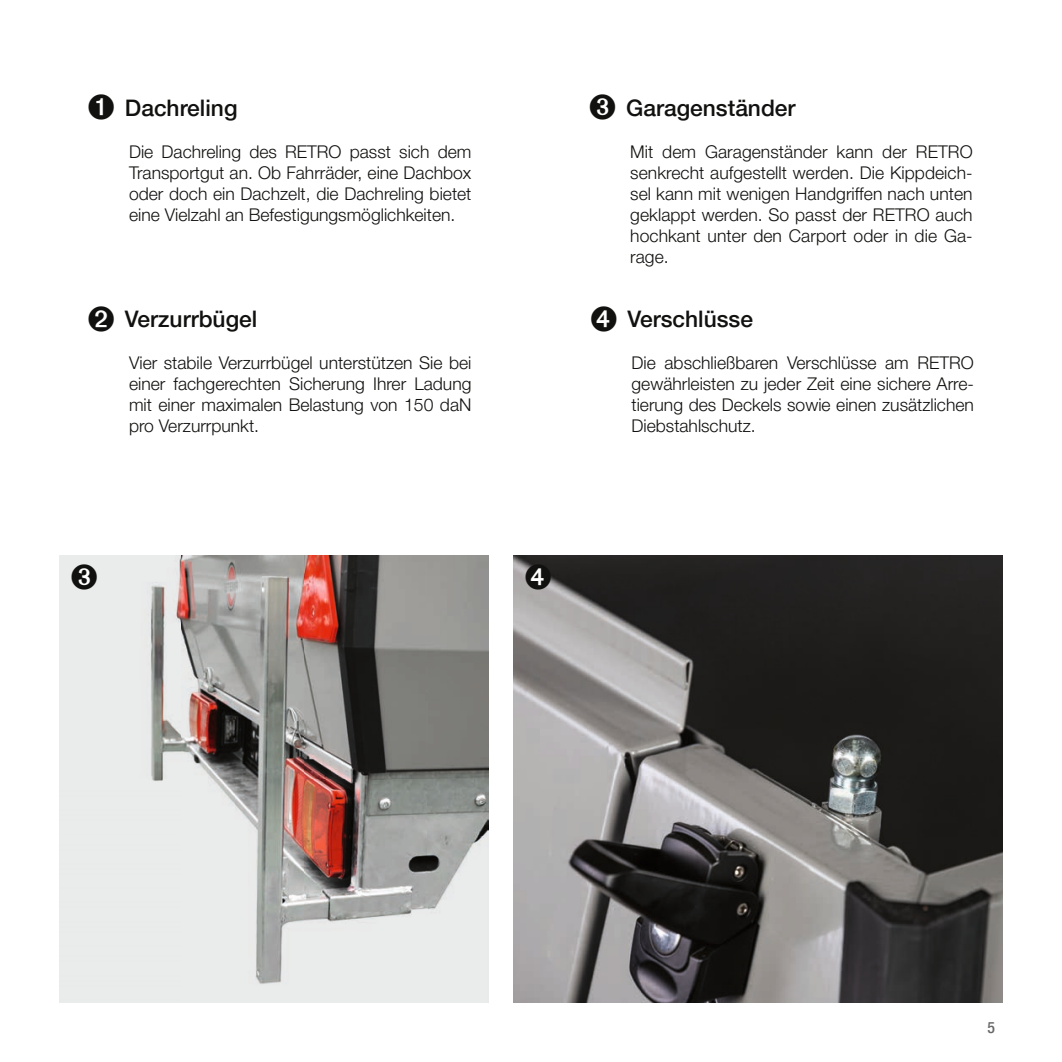
<style>
.page{position:relative;width:1062px;height:1062px;background:#fff}
.page>*{position:absolute;margin:0;border:0;box-sizing:border-box;transform-origin:0 0}
.t1{font:500 22.75px "Helvetica Neue LT Pro";color:#11110f}
.t2{font:300 17.5px/21px "Helvetica Neue LT Pro";color:#11110f;text-align:justify}
.t3{font:500 condensed 15.75px "Helvetica Neue LT Pro";color:#676968}
</style>
<div class="page">
<img style="left:60px;top:556px;width:428px;height:446px">
<img style="left:513px;top:556px;width:489px;height:446px">
<svg style="left:72px;top:563px;width:25px;height:26px"></svg>
<svg style="left:525px;top:563px;width:26px;height:26px"></svg>
<h1 class="t1" style="left:125px;top:94px;width:114px">Dachreling</h1>
<p class="t2" style="left:129px;top:141px;width:344px">Die Dachreling des RETRO passt sich dem Transportgut an. Ob Fahrräder, eine Dachbox oder doch ein Dachzelt, die Dachreling bietet eine Vielzahl an Befestigungsmöglichkeiten.</p>
<h1 class="t1" style="left:125px;top:305px;width:134px">Verzurrbügel</h1>
<p class="t2" style="left:129px;top:352px;width:344px">Vier stabile Verzurrbügel unterstützen Sie bei einer fachgerechten Sicherung Ihrer Ladung mit einer maximalen Belastung von 150 daN pro Verzurrpunkt.</p>
<h1 class="t1" style="left:626px;top:94px;width:171px">Garagenständer</h1>
<p class="t2" style="left:630px;top:141px;width:344px">Mit dem Garagenständer kann der RETRO senkrecht aufgestellt werden. Die Kippdeich&shy;sel kann mit wenigen Handgriffen nach unten geklappt werden. So passt der RETRO auch hochkant unter den Carport oder in die Ga&shy;rage.</p>
<h1 class="t1" style="left:627px;top:305px;width:127px">Verschlüsse</h1>
<p class="t2" style="left:631px;top:352px;width:344px">Die abschließbaren Verschlüsse am RETRO gewährleisten zu jeder Zeit eine sichere Arre&shy;tierung des Deckels sowie einen zusätzlichen Diebstahlschutz.</p>
<p class="t3" style="left:987px;top:1017px;width:9px">5</p>
</div>
